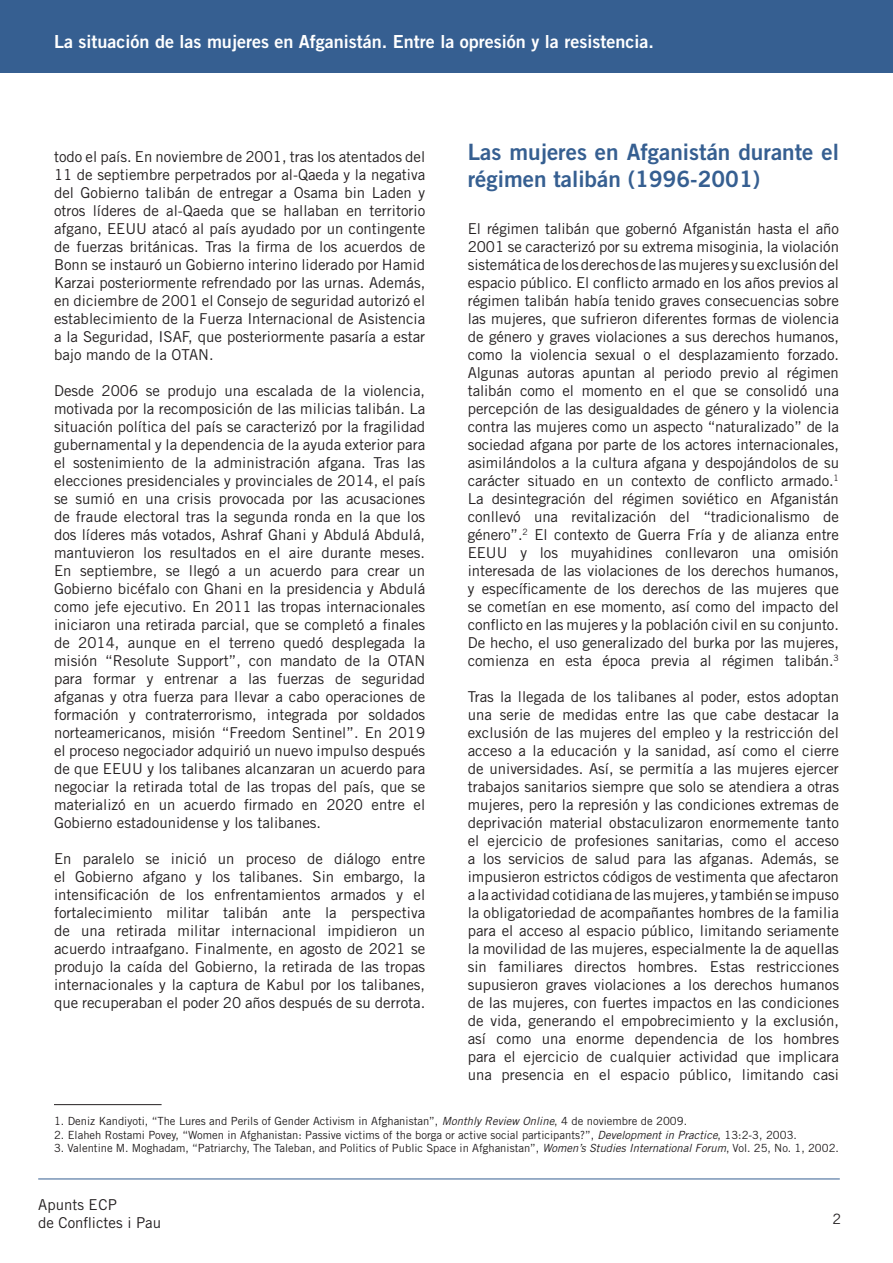
<style>
.page{position:relative;width:893px;height:1263px;background:#fff}
.page>*{position:absolute;margin:0;border:0;box-sizing:border-box;transform-origin:0 0}
.Normal__Web{font:22.5px/27px "Trade Gothic LT Std Bd 2";color:#365f91}
.t1{font:18px "Trade Gothic LT Std Bd 2";color:#fff}
.t2{font:15px/18px "Trade Gothic LT Std";color:#231f20;text-align:justify}
.t3{font:14.25px "Trade Gothic LT Std";color:#231f20}
.t4{font:11.25px "Trade Gothic LT Std";color:#231f20}
.s1{font-style:italic}
</style>
<div class="page">
<hr style="left:38px;top:1178px;width:802px;height:1px;background:#365f91">
<div style="left:0;top:0;width:893px;height:72px;background:#365f91"></div>
<hr style="left:54px;top:1104px;width:108px;height:1px;background:#231f20">
<p class="t1" style="left:54px;top:30px;width:601px">La situación de las mujeres en Afganistán. Entre la opresión y la resistencia.</p>
<p class="t2" style="left:54px;top:147px;width:373px">todo el país. En noviembre de 2001, tras los atentados del 11 de septiembre perpetrados por al-Qaeda y la negativa del Gobierno talibán de entregar a Osama bin Laden y otros líderes de al-Qaeda que se hallaban en territorio afgano, EEUU atacó al país ayudado por un contingente de fuerzas británicas. Tras la firma de los acuerdos de Bonn se instauró un Gobierno interino liderado por Hamid Karzai posteriormente refrendado por las urnas. Además, en diciembre de 2001 el Consejo de seguridad autorizó el establecimiento de la Fuerza Internacional de Asistencia a la Seguridad, ISAF, que posteriormente pasaría a estar bajo mando de la OTAN.</p>
<p class="t2" style="left:54px;top:381px;width:373px">Desde 2006 se produjo una escalada de la violencia, motivada por la recomposición de las milicias talibán. La situación política del país se caracterizó por la fragilidad gubernamental y la dependencia de la ayuda exterior para el sostenimiento de la administración afgana. Tras las elecciones presidenciales y provinciales de 2014, el país se sumió en una crisis provocada por las acusaciones de fraude electoral tras la segunda ronda en la que los dos líderes más votados, Ashraf Ghani y Abdulá Abdulá, mantuvieron los resultados en el aire durante meses.<br>En septiembre, se llegó a un acuerdo para crear un Gobierno bicéfalo con Ghani en la presidencia y Abdulá como jefe ejecutivo. En 2011 las tropas internacionales iniciaron una retirada parcial, que se completó a finales de 2014, aunque en el terreno quedó desplegada la misión “Resolute Support”, con mandato de la OTAN para formar y entrenar a las fuerzas de seguridad afganas y otra fuerza para llevar a cabo operaciones de formación y contraterrorismo, integrada por soldados norteamericanos, misión “Freedom Sentinel”. En 2019 el proceso negociador adquirió un nuevo impulso después de que EEUU y los talibanes alcanzaran un acuerdo para negociar la retirada total de las tropas del país, que se materializó en un acuerdo firmado en 2020 entre el Gobierno estadounidense y los talibanes.</p>
<p class="t2" style="left:54px;top:849px;width:373px">En paralelo se inició un proceso de diálogo entre el Gobierno afgano y los talibanes. Sin embargo, la intensificación de los enfrentamientos armados y el fortalecimiento militar talibán ante la perspectiva de una retirada militar internacional impidieron un acuerdo intraafgano. Finalmente, en agosto de 2021 se produjo la caída del Gobierno, la retirada de las tropas internacionales y la captura de Kabul por los talibanes, que recuperaban el poder 20 años después de su derrota.</p>
<p class="Normal__Web" style="left:468px;top:138px;width:373px">Las mujeres en Afganistán durante el régimen talibán (1996-2001)</p>
<p class="t2" style="left:468px;top:219px;width:373px">El régimen talibán que gobernó Afganistán hasta el año 2001 se caracterizó por su extrema misoginia, la violación sistemática de los derechos de las mujeres y su exclusión del espacio público. El conflicto armado en los años previos al régimen talibán había tenido graves consecuencias sobre las mujeres, que sufrieron diferentes formas de violencia de género y graves violaciones a sus derechos humanos, como la violencia sexual o el desplazamiento forzado.<br>Algunas autoras apuntan al periodo previo al régimen talibán como el momento en el que se consolidó una percepción de las desigualdades de género y la violencia contra las mujeres como un aspecto “naturalizado” de la sociedad afgana por parte de los actores internacionales, asimilándolos a la cultura afgana y despojándolos de su carácter situado en un contexto de conflicto armado.<sup>1<br></sup>La desintegración del régimen soviético en Afganistán conllevó una revitalización del “tradicionalismo de género”.<sup>2</sup> El contexto de Guerra Fría y de alianza entre EEUU y los muyahidines conllevaron una omisión interesada de las violaciones de los derechos humanos, y específicamente de los derechos de las mujeres que se cometían en ese momento, así como del impacto del conflicto en las mujeres y la población civil en su conjunto.<br>De hecho, el uso generalizado del burka por las mujeres, comienza en esta época previa al régimen talibán.<sup>3</sup></p>
<p class="t2" style="left:468px;top:687px;width:373px">Tras la llegada de los talibanes al poder, estos adoptan una serie de medidas entre las que cabe destacar la exclusión de las mujeres del empleo y la restricción del acceso a la educación y la sanidad, así como el cierre de universidades. Así, se permitía a las mujeres ejercer trabajos sanitarios siempre que solo se atendiera a otras mujeres, pero la represión y las condiciones extremas de deprivación material obstaculizaron enormemente tanto el ejercicio de profesiones sanitarias, como el acceso a los servicios de salud para las afganas. Además, se impusieron estrictos códigos de vestimenta que afectaron a la actividad cotidiana de las mujeres, y también se impuso la obligatoriedad de acompañantes hombres de la familia para el acceso al espacio público, limitando seriamente la movilidad de las mujeres, especialmente la de aquellas sin familiares directos hombres. Estas restricciones supusieron graves violaciones a los derechos humanos de las mujeres, con fuertes impactos en las condiciones de vida, generando el empobrecimiento y la exclusión, así como una enorme dependencia de los hombres para el ejercicio de cualquier actividad que implicara una presencia en el espacio público, limitando casi</p>
<p class="t4" style="left:54px;top:1114px;width:635px">1. Deniz Kandiyoti, “The Lures and Perils of Gender Activism in Afghanistan”, <span class="s1">Monthly Review Online</span>, 4 de noviembre de 2009.</p>
<p class="t4" style="left:54px;top:1128px;width:744px">2. Elaheh Rostami Povey, “Women in Afghanistan: Passive victims of the borga or active social participants?”, <span class="s1">Development in Practice</span>, 13:2-3, 2003.</p>
<p class="t4" style="left:54px;top:1141px;width:786px">3. Valentine M. Moghadam, “Patriarchy, The Taleban, and Politics of Public Space in Afghanistan”, <span class="s1">Women’s Studies International Forum</span>, Vol. 25, No. 1, 2002.</p>
<p class="t2" style="left:38px;top:1195px;width:124px">Apunts ECP<br>de Conflictes i Pau</p>
<p class="t3" style="left:832px;top:1210px;width:10px">2</p>
</div>
